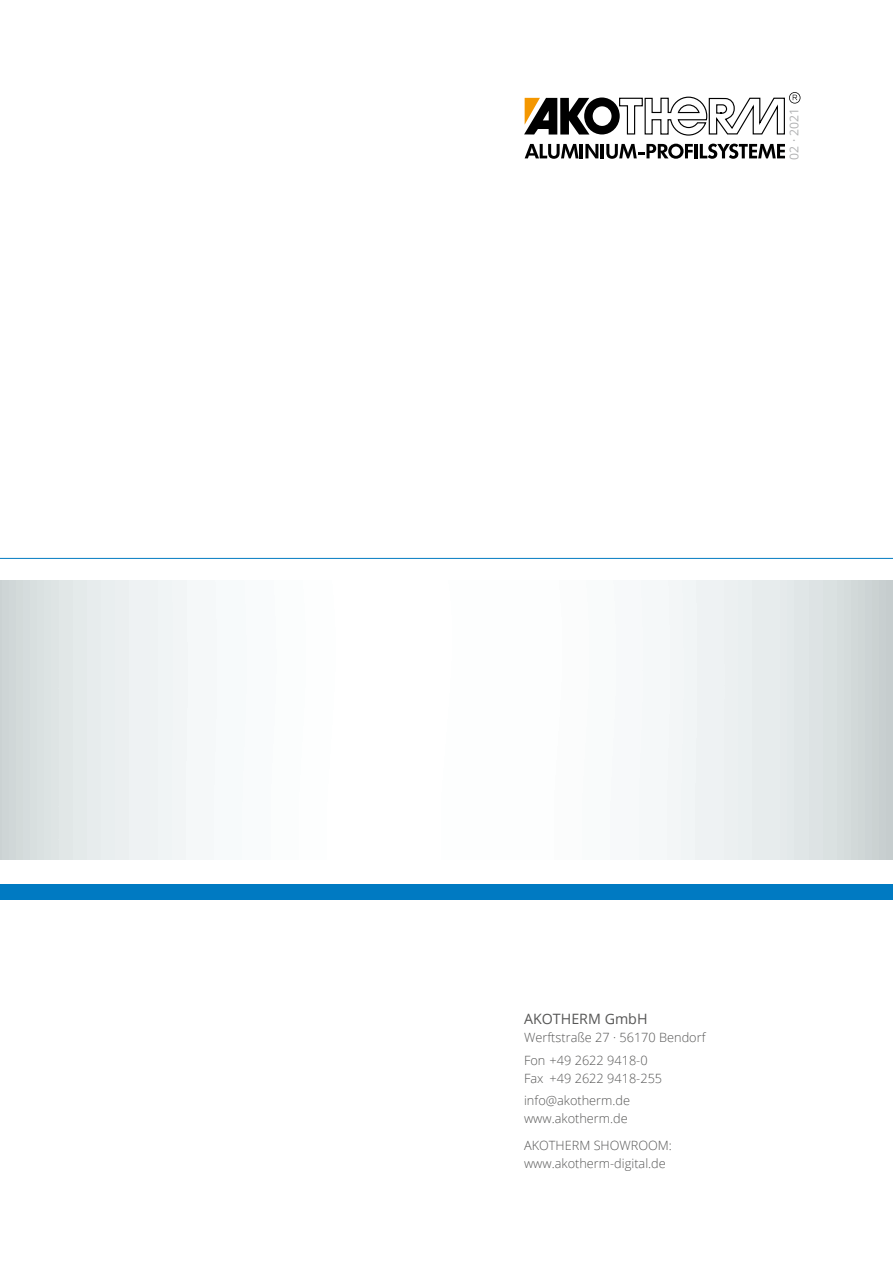
<style>
.page{position:relative;width:893px;height:1263px;background:#fff}
.page>*{position:absolute;margin:0;border:0;box-sizing:border-box;transform-origin:0 0}
.t1{font:14.25px "Open Sans";color:#565655}
.t2{font:300 12.75px/22.5px "Open Sans";color:#565655}
.t3{font:12.15px "Open Sans";color:#b1b2b3}
</style>
<div class="page">
<svg style="left:525px;top:144px;width:53px;height:15px"></svg>
<hr style="left:580px;top:144px;width:3px;height:14px;background:#000">
<svg style="left:585px;top:144px;width:13px;height:14px"></svg>
<hr style="left:601px;top:144px;width:3px;height:14px;background:#000">
<svg style="left:606px;top:144px;width:87px;height:15px"></svg>
<hr style="left:694px;top:144px;width:3px;height:14px;background:#000">
<svg style="left:700px;top:144px;width:85px;height:15px"></svg>
<svg style="left:524px;top:92px;width:276px;height:44px"></svg>
<hr style="left:0;top:558px;width:893px;height:1px;background:#007ac2">
<svg style="left:0;top:580px;width:893px;height:279px"></svg>
<div style="left:0;top:884px;width:893px;height:16px;background:#007ac2"></div>
<p class="t3" style="left:786px;top:160px;width:53px;rotate:-90deg">02 · 2021</p>
<p class="t1" style="left:524px;top:1009px;width:125px">AKOTHERM GmbH</p>
<p class="t2" style="left:524px;top:1026px;width:183px">Werftstraße 27 · 56170 Bendorf<br>Fon +49 2622 9418-0</p>
<p class="t2" style="left:524px;top:1066px;width:140px">Fax +49 2622 9418-255 info@akotherm.de</p>
<p class="t2" style="left:524px;top:1105px;width:149px;line-height:26.5px">www.akotherm.de<br>AKOTHERM SHOWROOM:</p>
<p class="t2" style="left:524px;top:1151px;width:143px">www.akotherm-digital.de</p>
</div>
